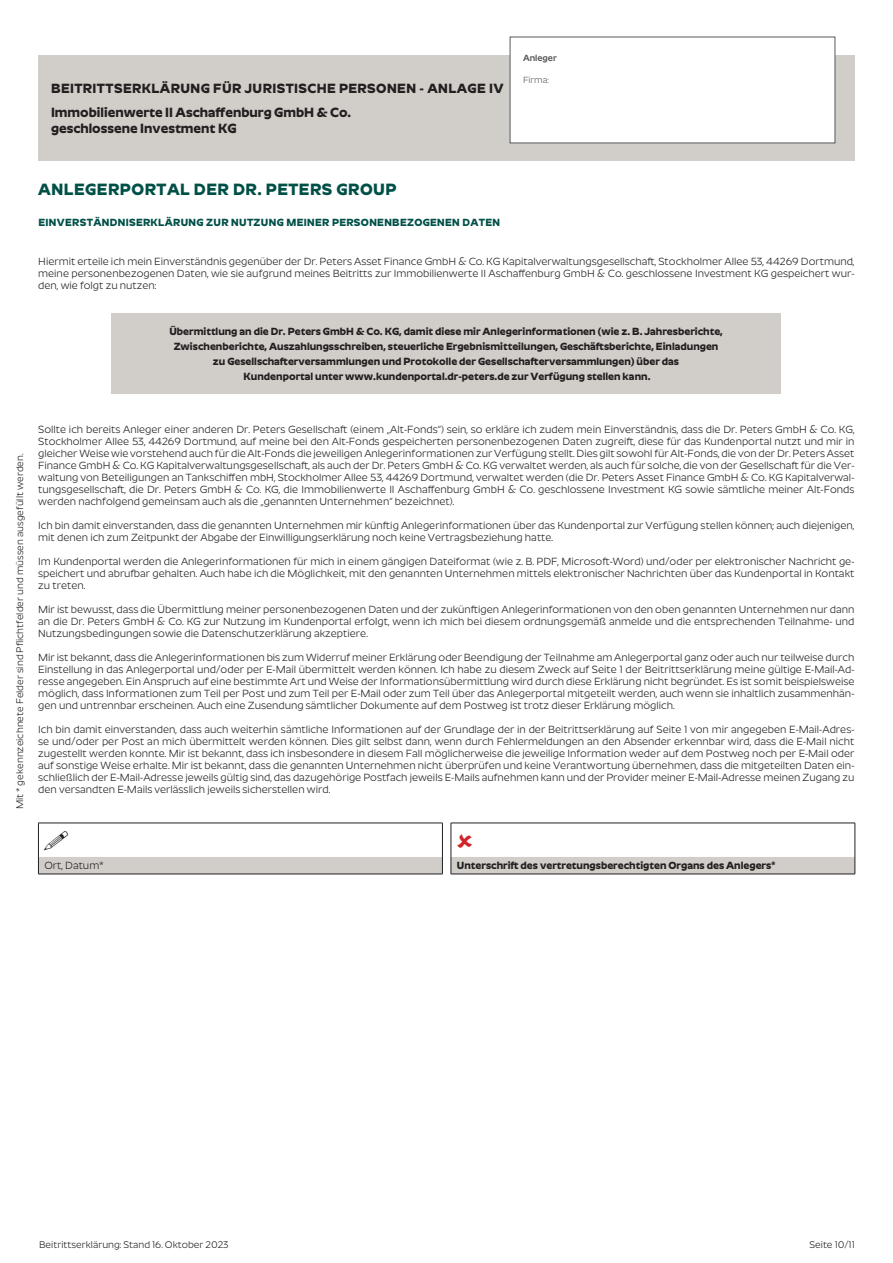
<style>
.page{position:relative;width:893px;height:1263px;background:#fff}
.page>*{position:absolute;margin:0;border:0;box-sizing:border-box;transform-origin:0 0}
.t1{font:700 16.5px "Roundo";letter-spacing:.03em;color:#005047}
.t2{font:700 13.5px/16.5px "Roundo";color:#231f20}
.t3{font:700 13.5px "Roundo";letter-spacing:.03em;color:#231f20}
.t4{font:10.5px/12px "Roundo";color:#231f20;text-align:justify}
.t5{font:700 10.5px/15px "Roundo";color:#231f20;text-align:center}
.t6{font:700 10.5px "Roundo";letter-spacing:.03em;color:#005047}
.t7{font:9.75px "Roundo";color:#231f20}
.t8{font:600 9px "Roundo";color:#57585a}
.t9{font:9px "Roundo";color:#57585a}
</style>
<div class="page">
<div style="left:38px;top:55px;width:817px;height:106px;background:#d1cdc9"></div>
<div style="left:111px;top:313px;width:670px;height:80px;background:#d1cdc9"></div>
<hr style="left:451px;top:823px;width:404px;height:1px;background:#231f20">
<hr style="left:451px;top:823px;width:1px;height:34px;background:#231f20">
<hr style="left:855px;top:823px;width:1px;height:34px;background:#231f20">
<hr style="left:38px;top:823px;width:405px;height:1px;background:#231f20">
<hr style="left:38px;top:823px;width:1px;height:34px;background:#231f20">
<hr style="left:442px;top:823px;width:1px;height:34px;background:#231f20">
<hr style="left:38px;top:874px;width:405px;height:1px;background:#231f20">
<svg style="left:38px;top:857px;width:818px;height:17px;background:#cbc7c3"></svg>
<hr style="left:451px;top:874px;width:404px;height:1px;background:#231f20">
<div style="left:510px;top:37px;width:325px;height:106px;background:#fff"></div>
<p class="t3" style="left:51px;top:80px;width:454px">BEITRITTSERKLÄRUNG FÜR JURISTISCHE PERSONEN - ANLAGE IV</p>
<p class="t2" style="left:51px;top:105px;width:302px">Immobilienwerte II Aschaffenburg GmbH &amp; Co. geschlossene Investment KG</p>
<p class="t8" style="left:523px;top:53px;width:35px">Anleger</p>
<p class="t9" style="left:523px;top:75px;width:27px">Firma:</p>
<p class="t1" style="left:38px;top:180px;width:360px">ANLEGERPORTAL DER DR. PETERS GROUP</p>
<p class="t6" style="left:39px;top:216px;width:463px">EINVERSTÄNDNISERKLÄRUNG ZUR NUTZUNG MEINER PERSONENBEZOGENEN DATEN</p>
<p class="t4" style="left:38px;top:256px;width:818px">Hiermit erteile ich mein Einverständnis gegenüber der Dr. Peters Asset Finance GmbH &amp; Co. KG Kapitalverwaltungsgesellschaft, Stockholmer Allee 53, 44269 Dortmund, meine personenbezogenen Daten, wie sie aufgrund meines Beitritts zur Immobilienwerte II Aschaffenburg GmbH &amp; Co. geschlossene Investment KG gespeichert wur&shy;den, wie folgt zu nutzen:</p>
<p class="t5" style="left:169px;top:324px;width:555px">Übermittlung an die Dr. Peters GmbH &amp; Co. KG, damit diese mir Anlegerinformationen (wie z. B. Jahresberichte, Zwischenberichte, Auszahlungsschreiben, steuerliche Ergebnismitteilungen, Geschäftsberichte, Einladungen zu Gesellschafterversammlungen und Protokolle der Gesellschafterversammlungen) über das<br>Kundenportal unter www.kundenportal.dr-peters.de zur Verfügung stellen kann.</p>
<p class="t7" style="left:14px;top:809px;width:357px;rotate:-90deg">Mit * gekennzeichnete Felder sind Pflichtfelder und müssen ausgefüllt werden.</p>
<p class="t4" style="left:38px;top:424px;width:818px">Sollte ich bereits Anleger einer anderen Dr. Peters Gesellschaft (einem „Alt-Fonds“) sein, so erkläre ich zudem mein Einverständnis, dass die Dr. Peters GmbH &amp; Co. KG, Stockholmer Allee 53, 44269 Dortmund, auf meine bei den Alt-Fonds gespeicherten personenbezogenen Daten zugreift, diese für das Kundenportal nutzt und mir in gleicher Weise wie vorstehend auch für die Alt-Fonds die jeweiligen Anlegerinformationen zur Verfügung stellt. Dies gilt sowohl für Alt-Fonds, die von der Dr. Peters Asset Finance GmbH &amp; Co. KG Kapitalverwaltungsgesellschaft, als auch der Dr. Peters GmbH &amp; Co. KG verwaltet werden, als auch für solche, die von der Gesellschaft für die Ver&shy;waltung von Beteiligungen an Tankschiffen mbH, Stockholmer Allee 53, 44269 Dortmund, verwaltet werden (die Dr. Peters Asset Finance GmbH &amp; Co. KG Kapitalverwal&shy;tungsgesellschaft, die Dr. Peters GmbH &amp; Co. KG, die Immobilienwerte II Aschaffenburg GmbH &amp; Co. geschlossene Investment KG sowie sämtliche meiner Alt-Fonds werden nachfolgend gemeinsam auch als die „genannten Unternehmen“ bezeichnet).</p>
<p class="t4" style="left:38px;top:520px;width:818px">Ich bin damit einverstanden, dass die genannten Unternehmen mir künftig Anlegerinformationen über das Kundenportal zur Verfügung stellen können; auch diejenigen, mit denen ich zum Zeitpunkt der Abgabe der Einwilligungserklärung noch keine Vertragsbeziehung hatte.</p>
<p class="t4" style="left:38px;top:556px;width:818px">Im Kundenportal werden die Anlegerinformationen für mich in einem gängigen Dateiformat (wie z. B. PDF, Microsoft-Word) und/oder per elektronischer Nachricht ge&shy;speichert und abrufbar gehalten. Auch habe ich die Möglichkeit, mit den genannten Unternehmen mittels elektronischer Nachrichten über das Kundenportal in Kontakt zu treten.</p>
<p class="t4" style="left:38px;top:604px;width:818px">Mir ist bewusst, dass die Übermittlung meiner personenbezogenen Daten und der zukünftigen Anlegerinformationen von den oben genannten Unternehmen nur dann an die Dr. Peters GmbH &amp; Co. KG zur Nutzung im Kundenportal erfolgt, wenn ich mich bei diesem ordnungsgemäß anmelde und die entsprechenden Teilnahme- und Nutzungsbedingungen sowie die Datenschutzerklärung akzeptiere.</p>
<p class="t4" style="left:38px;top:652px;width:818px">Mir ist bekannt, dass die Anlegerinformationen bis zum Widerruf meiner Erklärung oder Beendigung der Teilnahme am Anlegerportal ganz oder auch nur teilweise durch Einstellung in das Anlegerportal und/oder per E-Mail übermittelt werden können. Ich habe zu diesem Zweck auf Seite 1 der Beitrittserklärung meine gültige E-Mail-Ad&shy;resse angegeben. Ein Anspruch auf eine bestimmte Art und Weise der Informationsübermittlung wird durch diese Erklärung nicht begründet. Es ist somit beispielsweise möglich, dass Informationen zum Teil per Post und zum Teil per E-Mail oder zum Teil über das Anlegerportal mitgeteilt werden, auch wenn sie inhaltlich zusammenhän&shy;gen und untrennbar erscheinen. Auch eine Zusendung sämtlicher Dokumente auf dem Postweg ist trotz dieser Erklärung möglich.</p>
<p class="t4" style="left:38px;top:724px;width:818px">Ich bin damit einverstanden, dass auch weiterhin sämtliche Informationen auf der Grundlage der in der Beitrittserklärung auf Seite 1 von mir angegeben E-Mail-Adres&shy;se und/oder per Post an mich übermittelt werden können. Dies gilt selbst dann, wenn durch Fehlermeldungen an den Absender erkennbar wird, dass die E-Mail nicht zugestellt werden konnte. Mir ist bekannt, dass ich insbesondere in diesem Fall möglicherweise die jeweilige Information weder auf dem Postweg noch per E-Mail oder auf sonstige Weise erhalte. Mir ist bekannt, dass die genannten Unternehmen nicht überprüfen und keine Verantwortung übernehmen, dass die mitgeteilten Daten ein&shy;schließlich der E-Mail-Adresse jeweils gültig sind, das dazugehörige Postfach jeweils E-Mails aufnehmen kann und der Provider meiner E-Mail-Adresse meinen Zugang zu den versandten E-Mails verlässlich jeweils sicherstellen wird.</p>
<p class="t4" style="left:44px;top:860px;width:61px">Ort, Datum*</p>
<p class="t5" style="left:457px;top:859px;width:320px">Unterschrift des vertretungsberechtigten Organs des Anlegers*</p>
<p class="t7" style="left:39px;top:1239px;width:191px">Beitrittserklärung: Stand 16. Oktober 2023</p>
<p class="t7" style="left:809px;top:1239px;width:47px">Seite 10/11</p>
</div>
